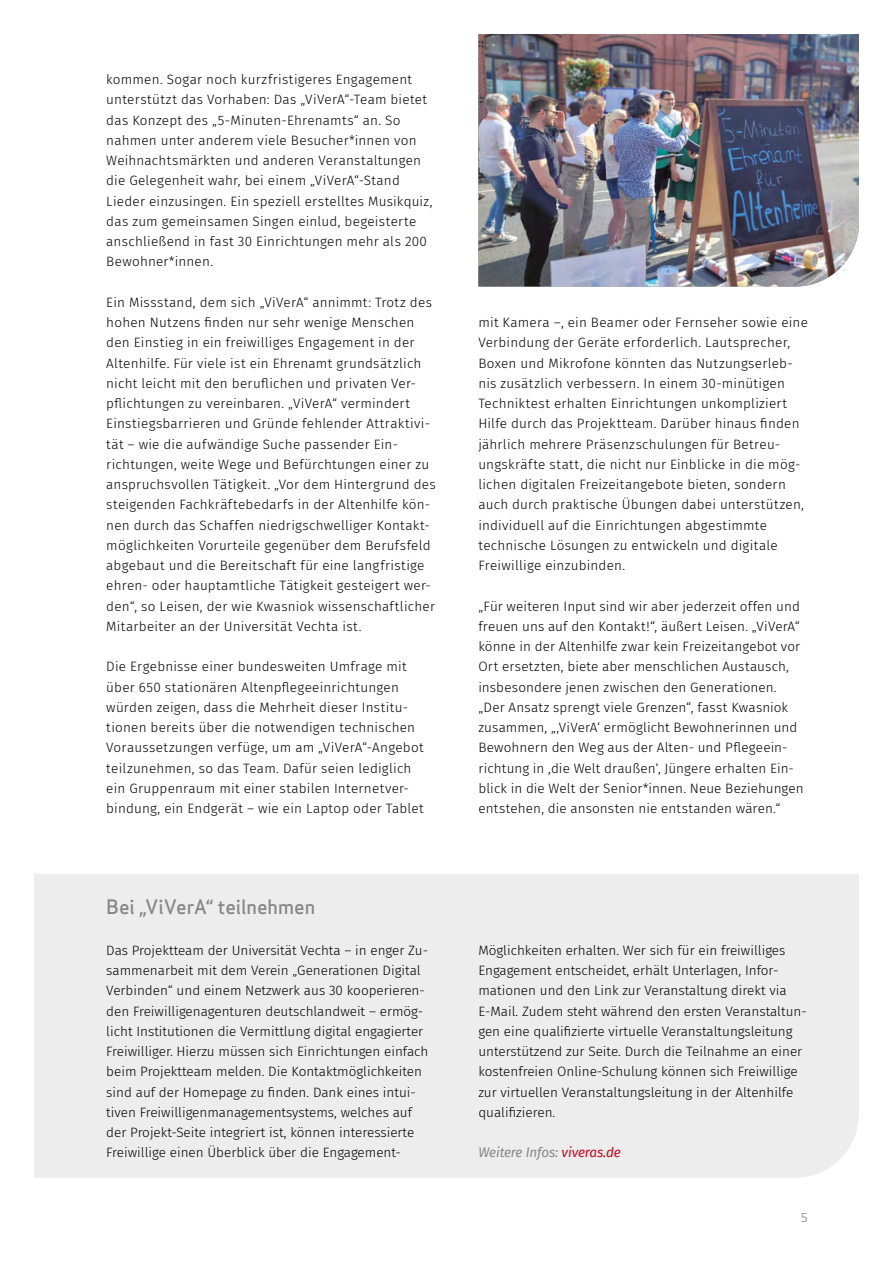
<style>
.page{position:relative;width:893px;height:1263px;background:#fff}
.page>*{position:absolute;margin:0;border:0;box-sizing:border-box;transform-origin:0 0}
.t1{font:500 19.5px "Apex Sans";color:#878787}
.t2{font:300 13.5px/20.2px "Fira Sans";letter-spacing:.015em;color:#000}
.t3{font:13.5px/20.2px "Fira Sans Light 2";letter-spacing:.01em;color:#000}
.t4{font:italic 13.5px "Fira Sans";letter-spacing:-.01em;color:#878787}
.t5{font:12px "Apex Sans";color:#878787}
.s1{font-family:"Fira Sans";font-weight:300}
.s2{color:#c10b25}
</style>
<div class="page">
<div style="left:34px;top:874px;width:825px;height:304px;background:#ededed"></div>
<img style="left:478px;top:34px;width:381px;height:253px">
<p class="t2" style="left:106px;top:69px;width:328px">kommen. Sogar noch kurzfristigeres Engagement unterstützt das Vorhaben: Das „ViVerA“-Team bietet das Konzept des „5-Minuten-Ehrenamts“ an. So nahmen unter anderem viele Besucher*innen von Weihnachtsmärkten und anderen Veranstaltungen die Gelegenheit wahr, bei einem „ViVerA“-Stand Lieder einzusingen. Ein speziell erstelltes Musikquiz, das zum gemeinsamen Singen einlud, begeisterte anschließend in fast 30 Einrichtungen mehr als 200<br>Bewohner*innen.</p>
<p class="t2" style="left:106px;top:292px;width:327px">Ein Missstand, dem sich „ViVerA“ annimmt: Trotz des</p>
<p class="t3" style="left:106px;top:312px;width:310px">hohen Nutzens finden nur sehr wenige Menschen</p>
<p class="t2" style="left:106px;top:332px;width:317px">den Einstieg in ein freiwilliges Engagement in der<br>Altenhilfe. Für viele ist ein Ehrenamt grundsätzlich</p>
<p class="t3" style="left:106px;top:373px;width:311px">nicht leicht mit den beruflichen und privaten Ver&shy;pflichtungen zu vereinbaren. „ViVerA“ vermindert</p>
<p class="t2" style="left:106px;top:413px;width:331px">Einstiegsbarrieren und Gründe fehlender Attraktivi&shy;tät – wie die aufwändige Suche passender Ein&shy;richtungen, weite Wege und Befürchtungen einer zu anspruchsvollen Tätigkeit. „Vor dem Hintergrund des steigenden Fachkräftebedarfs in der Altenhilfe kön&shy;nen durch das Schaffen niedrigschwelliger Kontakt&shy;möglichkeiten Vorurteile gegenüber dem Berufsfeld abgebaut und die Bereitschaft für eine langfristige ehren- oder hauptamtliche Tätigkeit gesteigert wer&shy;den“, so Leisen, der wie Kwasniok wissenschaftlicher Mitarbeiter an der Universität Vechta ist.</p>
<p class="t2" style="left:106px;top:656px;width:302px">Die Ergebnisse einer bundesweiten Umfrage mit</p>
<p class="t3" style="left:106px;top:677px;width:294px">über 650 stationären Altenpflegeeinrichtungen</p>
<p class="t2" style="left:106px;top:697px;width:319px">würden zeigen, dass die Mehrheit dieser Institu&shy;tionen bereits über die notwendigen technischen Voraussetzungen verfüge, um am „ViVerA“-Angebot teilzunehmen, so das Team. Dafür seien lediglich ein Gruppenraum mit einer stabilen Internetver&shy;bindung, ein Endgerät – wie ein Laptop oder Tablet</p>
<h1 class="t1" style="left:106px;top:890px;width:210px">Bei „ViVerA“ teilnehmen</h1>
<p class="t2" style="left:106px;top:940px;width:324px">Das Projektteam der Universität Vechta – in enger Zu&shy;sammenarbeit mit dem Verein „Generationen Digital Verbinden“ und einem Netzwerk aus 30 kooperieren&shy;den Freiwilligenagenturen deutschlandweit – ermög&shy;licht Institutionen die Vermittlung digital engagierter Freiwilliger. Hierzu müssen sich Einrichtungen einfach beim Projektteam melden. Die Kontaktmöglichkeiten</p>
<p class="t3" style="left:106px;top:1082px;width:311px">sind auf der Homepage zu finden. Dank eines intui<span class="s1">-</span></p>
<p class="t2" style="left:106px;top:1102px;width:309px">tiven Freiwilligenmanagementsystems, welches auf der Projekt-Seite integriert ist, können interessierte<br>Freiwillige einen Überblick über die Engagement-</p>
<p class="t2" style="left:478px;top:312px;width:331px">mit Kamera –, ein Beamer oder Fernseher sowie eine Verbindung der Geräte erforderlich. Lautsprecher, Boxen und Mikrofone könnten das Nutzungserleb&shy;nis zusätzlich verbessern. In einem 30-minütigen Techniktest erhalten Einrichtungen unkompliziert</p>
<p class="t3" style="left:478px;top:413px;width:323px">Hilfe durch das Projektteam. Darüber hinaus finden</p>
<p class="t2" style="left:478px;top:434px;width:327px">jährlich mehrere Präsenzschulungen für Betreu&shy;ungskräfte statt, die nicht nur Einblicke in die mög&shy;lichen digitalen Freizeitangebote bieten, sondern auch durch praktische Übungen dabei unterstützen, individuell auf die Einrichtungen abgestimmte technische Lösungen zu entwickeln und digitale Freiwillige einzubinden.</p>
<p class="t2" style="left:478px;top:596px;width:323px">„Für weiteren Input sind wir aber jederzeit offen und freuen uns auf den Kontakt!“, äußert Leisen. „ViVerA“ könne in der Altenhilfe zwar kein Freizeitangebot vor Ort ersetzten, biete aber menschlichen Austausch, insbesondere jenen zwischen den Generationen. „Der Ansatz sprengt viele Grenzen“, fasst Kwasniok zusammen, „,ViVerA‘ ermöglicht Bewohnerinnen und</p>
<p class="t3" style="left:478px;top:737px;width:311px">Bewohnern den Weg aus der Alten- und Pflegeein<span class="s1">-</span></p>
<p class="t2" style="left:478px;top:758px;width:327px">richtung in ,die Welt draußen‘, Jüngere erhalten Ein&shy;blick in die Welt der Senior*innen. Neue Beziehungen entstehen, die ansonsten nie entstanden wären.“</p>
<p class="t2" style="left:478px;top:940px;width:330px">Möglichkeiten erhalten. Wer sich für ein freiwilliges Engagement entscheidet, erhält Unterlagen, Infor&shy;mationen und den Link zur Veranstaltung direkt via E-Mail. Zudem steht während den ersten Veranstaltun-</p>
<p class="t3" style="left:478px;top:1021px;width:316px">gen eine qualifizierte virtuelle Veranstaltungsleitung</p>
<p class="t2" style="left:478px;top:1041px;width:325px">unterstützend zur Seite. Durch die Teilnahme an einer kostenfreien Online-Schulung können sich Freiwillige zur virtuellen Veranstaltungsleitung in der Altenhilfe</p>
<p class="t3" style="left:478px;top:1102px;width:79px">qualifizieren.</p>
<p class="t4" style="left:478px;top:1142px;width:144px">Weitere Infos: <span class="s2">viveras.de</span></p>
<p class="t5" style="left:801px;top:1208px;width:9px">5</p>
</div>
